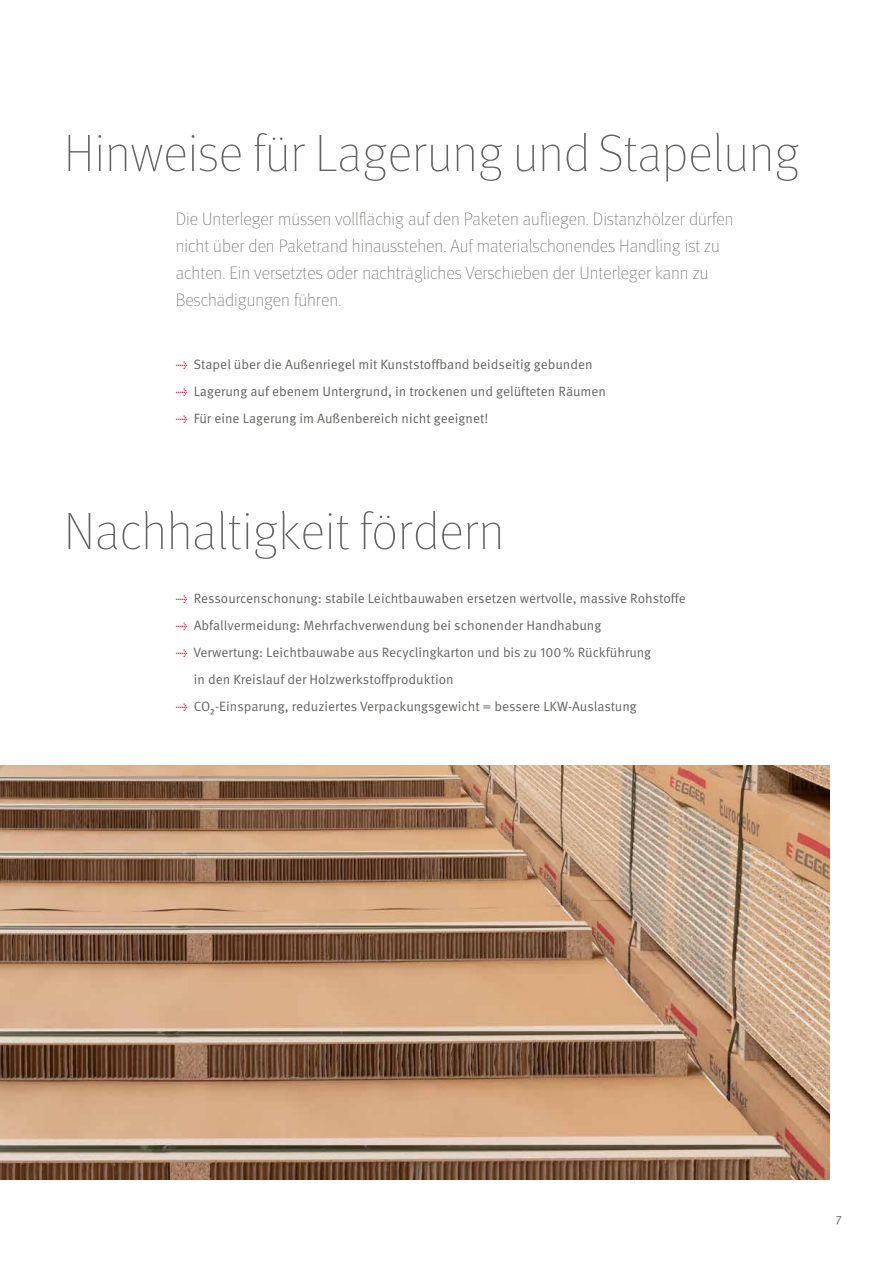
<style>
.page{position:relative;width:893px;height:1263px;background:#fff}
.page>*{position:absolute;margin:0;border:0;box-sizing:border-box;transform-origin:0 0}
.t1{font:100 52.5px "Meta Pro";color:#636362}
.t2{font:100 18px/27px "Meta Pro";color:#636362}
.t3{font:13.5px/27px "Meta Pro Norm";color:#636362}
.t4{font:12px "Meta Pro Norm";color:#636362}
.s1{color:#d4082c}
</style>
<div class="page">
<img style="left:0;top:765px;width:829px;height:414px">
<h1 class="t1" style="left:64px;top:117px;width:737px">Hinweise für Lagerung und Stapelung</h1>
<p class="t2" style="left:176px;top:205px;width:559px">Die Unterleger müssen vollflächig auf den Paketen aufliegen. Distanzhölzer dürfen nicht über den Paketrand hinausstehen. Auf materialschonendes Handling ist zu achten. Ein versetztes oder nachträgliches Verschieben der Unterleger kann zu Beschädigungen führen.</p>
<p class="t3" style="left:176px;top:350px;width:418px"><span class="s1">→</span> Stapel über die Außenriegel mit Kunststoffband beidseitig gebunden</p>
<p class="t3" style="left:176px;top:377px;width:432px"><span class="s1">→</span> Lagerung auf ebenem Untergrund, in trockenen und gelüfteten Räumen</p>
<p class="t3" style="left:176px;top:404px;width:314px"><span class="s1">→</span> Für eine Lagerung im Außenbereich nicht geeignet!</p>
<h1 class="t1" style="left:64px;top:495px;width:442px">Nachhaltigkeit fördern</h1>
<p class="t3" style="left:176px;top:584px;width:512px"><span class="s1">→</span> Ressourcenschonung: stabile Leichtbauwaben ersetzen wertvolle, massive Rohstoffe</p>
<p class="t3" style="left:176px;top:611px;width:427px"><span class="s1">→</span> Abfallvermeidung: Mehrfachverwendung bei schonender Handhabung</p>
<p class="t3" style="left:194px;top:638px;width:459px;text-indent:-18px"><span class="s1">→</span> Verwertung: Leichtbauwabe aus Recyclingkarton und bis zu 100% Rückführung in den Kreislauf der Holzwerkstoffproduktion</p>
<p class="t3" style="left:176px;top:692px;width:462px"><span class="s1">→</span> CO₂-Einsparung, reduziertes Verpackungsgewicht = bessere LKW-Auslastung</p>
<p class="t4" style="left:836px;top:1211px;width:8px">7</p>
</div>
